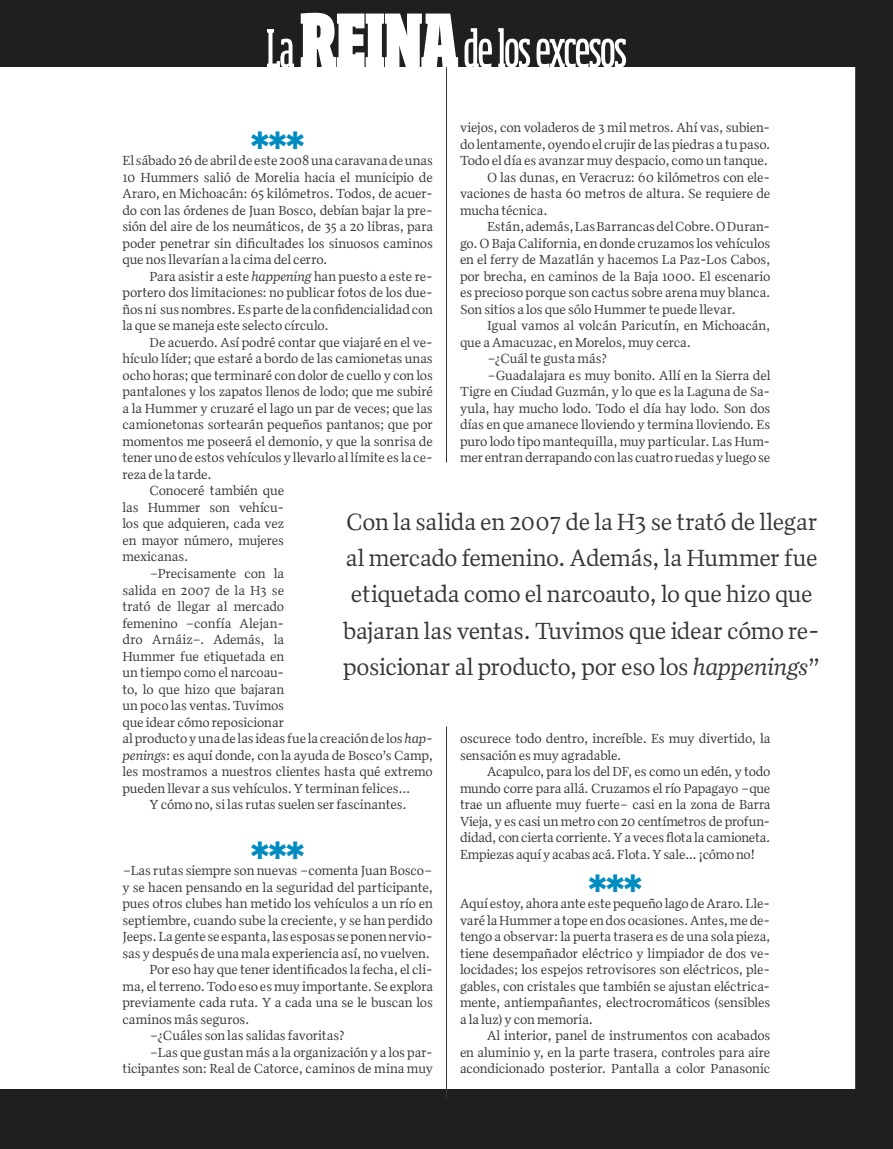
<style>
.page{position:relative;width:893px;height:1149px;background:#fff}
.page>*{position:absolute;margin:0;border:0;box-sizing:border-box;transform-origin:0 0}
.t1{font:25.5px "Zapf Dingbats ITC";color:#008cc1}
.t2{font:24px/36px "Quiosco One";letter-spacing:-.02em;color:#373535;text-align:center}
.t3{font:13.5px/16.5px "Quiosco One";letter-spacing:-.015em;color:#373535;text-align:justify}
.s1{font-style:italic}
</style>
<div class="page">
<hr style="left:855px;top:0;width:3px;height:1148px;background:#373535">
<div style="left:856px;top:50px;width:37px;height:1072px;background:#201f1e"></div>
<div style="left:0;top:0;width:893px;height:66px;background:#201f1e"></div>
<div style="left:0;top:1089px;width:893px;height:59px;background:#201f1e"></div>
<hr style="left:446px;top:66px;width:1px;height:396px;background:#373535">
<hr style="left:446px;top:726px;width:1px;height:371px;background:#373535">
<svg style="left:267px;top:29px;width:27px;height:38px"></svg>
<svg style="left:301px;top:13px;width:157px;height:54px"></svg>
<svg style="left:464px;top:28px;width:28px;height:39px"></svg>
<svg style="left:498px;top:28px;width:32px;height:39px"></svg>
<svg style="left:536px;top:39px;width:90px;height:28px"></svg>
<p class="t3" style="left:460px;top:119px;width:312px">viejos, con voladeros de 3 mil metros. Ahí vas, subien-</p>
<p class="t3" style="left:460px;top:135px;width:312px">do lentamente, oyendo el crujir de las piedras a tu paso.</p>
<p class="t3" style="left:460px;top:152px;width:309px">Todo el día es avanzar muy despacio, como un tanque.</p>
<p class="t3" style="left:487px;top:168px;width:285px">O las dunas, en Veracruz: 60 kilómetros con ele-</p>
<p class="t3" style="left:460px;top:185px;width:312px">vaciones de hasta 60 metros de altura. Se requiere de</p>
<p class="t3" style="left:460px;top:201px;width:89px">mucha técnica.</p>
<p class="t3" style="left:487px;top:218px;width:285px">Están, además, Las Barrancas del Cobre. O Duran-</p>
<p class="t3" style="left:460px;top:234px;width:312px">go. O Baja California, en donde cruzamos los vehículos</p>
<p class="t3" style="left:460px;top:251px;width:312px">en el ferry de Mazatlán y hacemos La Paz-Los Cabos,</p>
<p class="t3" style="left:460px;top:267px;width:312px">por brecha, en caminos de la Baja 1000. El escenario</p>
<p class="t3" style="left:460px;top:284px;width:312px">es precioso porque son cactus sobre arena muy blanca.</p>
<p class="t3" style="left:460px;top:300px;width:277px">Son sitios a los que sólo Hummer te puede llevar.</p>
<p class="t3" style="left:487px;top:317px;width:285px">Igual vamos al volcán Paricutín, en Michoacán,</p>
<p class="t3" style="left:460px;top:333px;width:232px">que a Amacuzac, en Morelos, muy cerca.</p>
<p class="t3" style="left:487px;top:350px;width:122px">–¿Cuál te gusta más?</p>
<p class="t3" style="left:487px;top:366px;width:285px">–Guadalajara es muy bonito. Allí en la Sierra del</p>
<p class="t3" style="left:460px;top:383px;width:312px">Tigre en Ciudad Guzmán, y lo que es la Laguna de Sa-</p>
<p class="t3" style="left:460px;top:399px;width:312px">yula, hay mucho lodo. Todo el día hay lodo. Son dos</p>
<p class="t3" style="left:460px;top:416px;width:312px">días en que amanece lloviendo y termina lloviendo. Es</p>
<p class="t3" style="left:460px;top:432px;width:312px">puro lodo tipo mantequilla, muy particular. Las Hum-</p>
<p class="t3" style="left:460px;top:449px;width:312px">mer entran derrapando con las cuatro ruedas y luego se</p>
<h1 class="t1" style="left:251px;top:128px;width:56px">✱✱✱</h1>
<p class="t3" style="left:122px;top:152px;width:312px">El sábado 26 de abril de este 2008 una caravana de unas 10 Hummers salió de Morelia hacia el municipio de Araro, en Michoacán: 65 kilómetros. Todos, de acuer&shy;do con las órdenes de Juan Bosco, debían bajar la pre&shy;sión del aire de los neumáticos, de 35 a 20 libras, para poder penetrar sin dificultades los sinuosos caminos que nos llevarían a la cima del cerro.</p>
<p class="t3" style="left:122px;top:267px;width:312px;text-indent:27px">Para asistir a este <span class="s1">happening</span> han puesto a este re&shy;portero dos limitaciones: no publicar fotos de los due&shy;ños ni sus nombres. Es parte de la confidencialidad con la que se maneja este selecto círculo.</p>
<p class="t3" style="left:149px;top:333px;width:285px">De acuerdo. Así podré contar que viajaré en el ve-</p>
<p class="t3" style="left:122px;top:350px;width:312px">hículo líder; que estaré a bordo de las camionetas unas</p>
<p class="t3" style="left:122px;top:366px;width:312px">ocho horas; que terminaré con dolor de cuello y con los</p>
<p class="t3" style="left:122px;top:383px;width:312px">pantalones y los zapatos llenos de lodo; que me subiré</p>
<p class="t3" style="left:122px;top:399px;width:312px">a la Hummer y cruzaré el lago un par de veces; que las</p>
<p class="t3" style="left:122px;top:416px;width:312px">camionetonas sortearán pequeños pantanos; que por</p>
<p class="t3" style="left:122px;top:432px;width:312px">momentos me poseerá el demonio, y que la sonrisa de</p>
<p class="t3" style="left:122px;top:449px;width:312px">tener uno de estos vehículos y llevarlo al límite es la ce-</p>
<p class="t3" style="left:122px;top:465px;width:91px">reza de la tarde.</p>
<p class="t3" style="left:149px;top:482px;width:136px">Conoceré también que</p>
<p class="t3" style="left:122px;top:498px;width:163px">las Hummer son vehícu-</p>
<p class="t3" style="left:122px;top:515px;width:163px">los que adquieren, cada vez</p>
<p class="t3" style="left:122px;top:531px;width:163px">en mayor número, mujeres</p>
<p class="t3" style="left:122px;top:548px;width:67px">mexicanas.</p>
<p class="t3" style="left:149px;top:564px;width:136px">–Precisamente con la</p>
<p class="t3" style="left:122px;top:581px;width:163px">salida en 2007 de la H3 se</p>
<p class="t3" style="left:122px;top:597px;width:163px">trató de llegar al mercado</p>
<p class="t3" style="left:122px;top:614px;width:163px">femenino –confía Alejan-</p>
<p class="t3" style="left:122px;top:630px;width:163px">dro Arnáiz–. Además, la</p>
<p class="t3" style="left:122px;top:647px;width:163px">Hummer fue etiquetada en</p>
<p class="t3" style="left:122px;top:663px;width:163px">un tiempo como el narcoau-</p>
<p class="t3" style="left:122px;top:680px;width:163px">to, lo que hizo que bajaran</p>
<p class="t3" style="left:122px;top:696px;width:163px">un poco las ventas. Tuvimos</p>
<p class="t3" style="left:122px;top:713px;width:163px">que idear cómo reposicionar</p>
<p class="t3" style="left:122px;top:729px;width:312px">al producto y una de las ideas fue la creación de los <span class="s1">hap-</span></p>
<p class="t3" style="left:122px;top:746px;width:312px"><span class="s1">penings</span>: es aquí donde, con la ayuda de Bosco’s Camp,</p>
<p class="t3" style="left:122px;top:762px;width:312px">les mostramos a nuestros clientes hasta qué extremo</p>
<p class="t3" style="left:122px;top:779px;width:289px">pueden llevar a sus vehículos. Y terminan felices...</p>
<p class="t3" style="left:149px;top:795px;width:259px">Y cómo no, si las rutas suelen ser fascinantes.</p>
<h1 class="t1" style="left:251px;top:837px;width:56px">✱✱✱</h1>
<p class="t3" style="left:122px;top:861px;width:312px">–Las rutas siempre son nuevas –comenta Juan Bosco–</p>
<p class="t3" style="left:122px;top:878px;width:312px">y se hacen pensando en la seguridad del participante,</p>
<p class="t3" style="left:122px;top:894px;width:312px">pues otros clubes han metido los vehículos a un río en</p>
<p class="t3" style="left:122px;top:911px;width:312px">septiembre, cuando sube la creciente, y se han perdido</p>
<p class="t3" style="left:122px;top:927px;width:312px">Jeeps. La gente se espanta, las esposas se ponen nervio-</p>
<p class="t3" style="left:122px;top:944px;width:309px">sas y después de una mala experiencia así, no vuelven.</p>
<p class="t3" style="left:149px;top:960px;width:285px">Por eso hay que tener identificados la fecha, el cli-</p>
<p class="t3" style="left:122px;top:977px;width:312px">ma, el terreno. Todo eso es muy importante. Se explora</p>
<p class="t3" style="left:122px;top:993px;width:312px">previamente cada ruta. Y a cada una se le buscan los</p>
<p class="t3" style="left:122px;top:1010px;width:128px">caminos más seguros.</p>
<p class="t3" style="left:149px;top:1026px;width:197px">–¿Cuáles son las salidas favoritas?</p>
<p class="t3" style="left:149px;top:1043px;width:285px">–Las que gustan más a la organización y a los par-</p>
<p class="t3" style="left:122px;top:1059px;width:312px">ticipantes son: Real de Catorce, caminos de mina muy</p>
<h2 class="t2" style="left:343px;top:503px;width:479px">Con la salida en 2007 de la H3 se trató de llegar al mercado femenino. Además, la Hummer fue etiquetada como el narcoauto, lo que hizo que bajaran las ventas. Tuvimos que idear cómo re&shy;posicionar al producto, por eso los <span class="s1">happenings</span>”</h2>
<p class="t3" style="left:460px;top:729px;width:312px">oscurece todo dentro, increíble. Es muy divertido, la sensación es muy agradable.</p>
<p class="t3" style="left:460px;top:762px;width:312px;text-indent:27px">Acapulco, para los del DF, es como un edén, y todo mundo corre para allá. Cruzamos el río Papagayo –que trae un afluente muy fuerte– casi en la zona de Barra Vieja, y es casi un metro con 20 centímetros de profun&shy;didad, con cierta corriente. Y a veces flota la camioneta.<br>Empiezas aquí y acabas acá. Flota. Y sale... ¡cómo no!</p>
<h1 class="t1" style="left:588px;top:870px;width:56px">✱✱✱</h1>
<p class="t3" style="left:460px;top:894px;width:312px">Aquí estoy, ahora ante este pequeño lago de Araro. Lle&shy;varé la Hummer a tope en dos ocasiones. Antes, me de&shy;tengo a observar: la puerta trasera es de una sola pieza, tiene desempañador eléctrico y limpiador de dos ve&shy;locidades; los espejos retrovisores son eléctricos, ple&shy;gables, con cristales que también se ajustan eléctrica&shy;mente, antiempañantes, electrocromáticos (sensibles a la luz) y con memoria.</p>
<p class="t3" style="left:460px;top:1026px;width:312px;text-indent:27px">Al interior, panel de instrumentos con acabados en aluminio y, en la parte trasera, controles para aire acondicionado posterior. Pantalla a color Panasonic</p>
</div>
